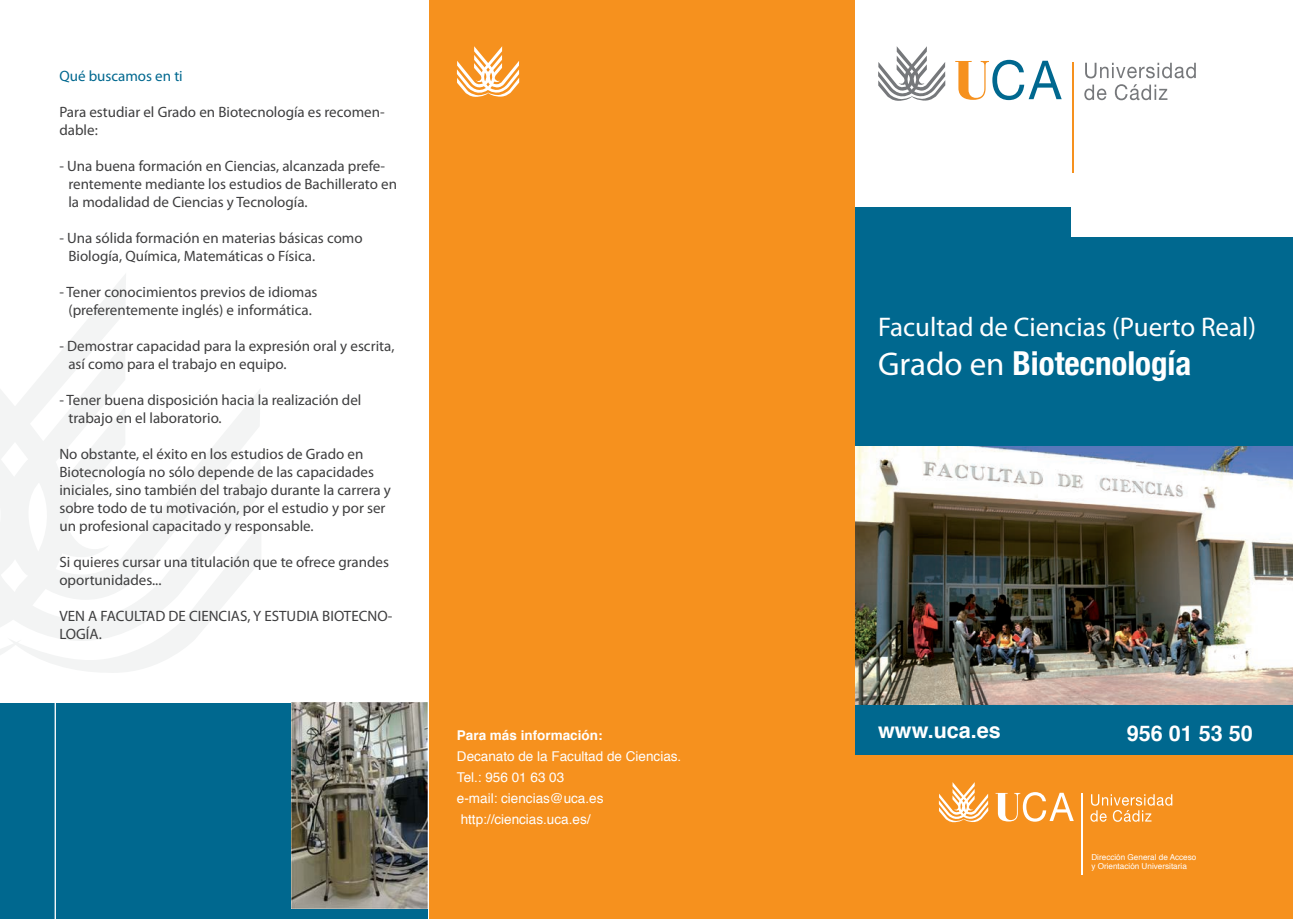
<style>
.page{position:relative;width:1293px;height:919px;background:#fff}
.page>*{position:absolute;margin:0;border:0;box-sizing:border-box;transform-origin:0 0}
.t1{font:700 condensed 33px "Helvetica Neue";color:#fff}
.t2{font:condensed 27px "Helvetica Neue";color:#fff}
.t3{font:700 21.6px "Helvetica";color:#fff}
.t4{font:condensed 15px/18px "Helvetica Neue";color:#3e3e3f}
.t5{font:700 condensed 15px "Helvetica Neue";color:#00688f}
.t6{font:13.5px/21px "Helvetica";color:#fff}
.t7{font:700 13.5px "Helvetica";color:#fff}
.t8{font:8.1px/9.8px "Helvetica";color:#fff}
.s1{font-weight:400}
</style>
<div class="page">
<svg style="left:0;top:274px;width:261px;height:399px"></svg>
<div style="left:841px;top:237px;width:452px;height:624px;background:#00688f"></div>
<div style="left:821px;top:207px;width:250px;height:133px;background:#00688f"></div>
<div style="left:0;top:703px;width:427px;height:215px;background:#00688f"></div>
<hr style="left:55px;top:675px;width:1px;height:243px;background:#fff">
<svg style="left:955px;top:60px;width:106px;height:40px"></svg>
<hr style="left:1072px;top:62px;width:2px;height:110px;background:#f6911e">
<svg style="left:1085px;top:63px;width:110px;height:15px"></svg>
<svg style="left:1084px;top:85px;width:22px;height:15px"></svg>
<svg style="left:1115px;top:84px;width:52px;height:16px"></svg>
<svg style="left:878px;top:46px;width:67px;height:55px"></svg>
<img style="left:854px;top:446px;width:439px;height:258px">
<div style="left:829px;top:755px;width:464px;height:163px;background:#f6911e"></div>
<svg style="left:995px;top:792px;width:78px;height:29px"></svg>
<hr style="left:1081px;top:793px;width:1px;height:81px;background:#fff">
<svg style="left:1090px;top:794px;width:82px;height:27px"></svg>
<svg style="left:939px;top:782px;width:49px;height:40px"></svg>
<div style="left:429px;top:0;width:425px;height:918px;background:#f6911e"></div>
<svg style="left:457px;top:46px;width:62px;height:51px"></svg>
<img style="left:292px;top:702px;width:135px;height:206px">
<p class="t5" style="left:59px;top:66px;width:125px">Qué buscamos en ti</p>
<p class="t4" style="left:59px;top:102px;width:327px">Para estudiar el Grado en Biotecnología es recomen&shy;dable:</p>
<p class="t4" style="left:68px;top:156px;width:330px;text-indent:-9px">- Una buena formación en Ciencias, alcanzada prefe&shy;rentemente mediante los estudios de Bachillerato en la modalidad de Ciencias y Tecnología.</p>
<p class="t4" style="left:68px;top:228px;width:296px;text-indent:-9px">- Una sólida formación en materias básicas como<br>Biología, Química, Matemáticas o Física.</p>
<p class="t4" style="left:59px;top:282px;width:260px;text-align:center">- Tener conocimientos previos de idiomas (preferentemente inglés) e informática.</p>
<p class="t4" style="left:68px;top:336px;width:327px;text-indent:-9px">- Demostrar capacidad para la expresión oral y escrita, así como para el trabajo en equipo.</p>
<p class="t4" style="left:68px;top:390px;width:294px;text-indent:-9px">- Tener buena disposición hacia la realización del trabajo en el laboratorio.</p>
<p class="t4" style="left:59px;top:444px;width:333px">No obstante, el éxito en los estudios de Grado en Biotecnología no sólo depende de las capacidades iniciales, sino también del trabajo durante la carrera y sobre todo de tu motivación, por el estudio y por ser un profesional capacitado y responsable.</p>
<p class="t4" style="left:59px;top:552px;width:331px">Si quieres cursar una titulación que te ofrece grandes oportunidades...</p>
<p class="t4" style="left:59px;top:606px;width:334px">VEN A FACULTAD DE CIENCIAS, Y ESTUDIA BIOTECNO-<br>LOGÍA.</p>
<h2 class="t2" style="left:878px;top:310px;width:379px">Facultad de Ciencias (Puerto Real)</h2>
<h1 class="t1" style="left:878px;top:336px;width:315px"><span class="s1">Grado en</span> Biotecnología</h1>
<p class="t7" style="left:457px;top:723px;width:147px">Para más información:</p>
<h3 class="t3" style="left:878px;top:712px;width:124px">www.uca.es</h3>
<p class="t6" style="left:457px;top:745px;width:226px">Decanato de la Facultad de Ciencias.<br>Tel.: 956 01 63 03<br>e-mail: ciencias@uca.es http://ciencias.uca.es/</p>
<h3 class="t3" style="left:1126px;top:716px;width:128px">956 01 53 50</h3>
<p class="t8" style="left:1091px;top:852px;width:106px">Dirección General de Acceso y Orientación Universitaria</p>
</div>
